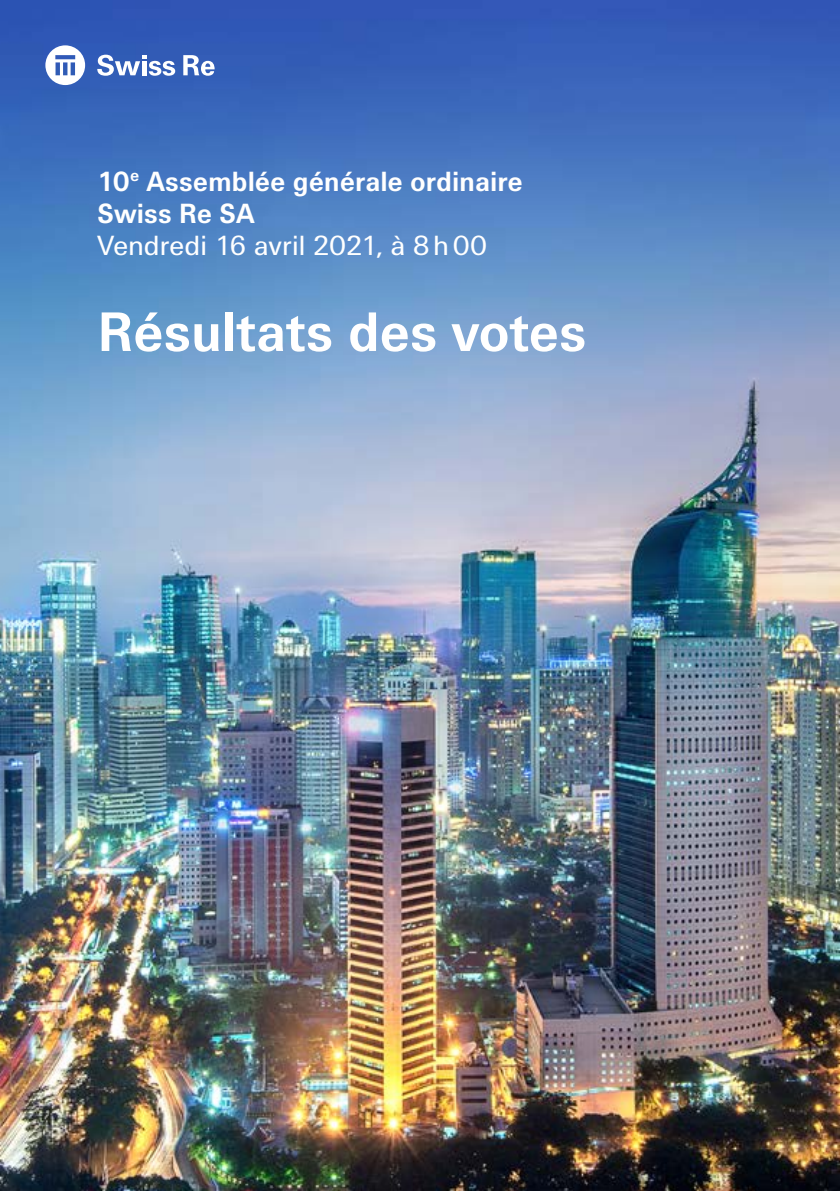
<style>
.page{position:relative;width:840px;height:1191px;background:#fff}
.page>*{position:absolute;margin:0;border:0;box-sizing:border-box;transform-origin:0 0}
.t1{font:700 56px "Swiss Re Sans OT";color:#fff}
.t2{font:700 28px/32px "Swiss Re Sans OT";color:#fff}
.t3{font:28px "Swiss Re Sans OT";letter-spacing:-.015em;color:#fff}
</style>
<div class="page">
<img style="left:0;top:0;width:839px;height:1191px">
<svg style="left:45px;top:45px;width:40px;height:40px"></svg>
<svg style="left:97px;top:55px;width:78px;height:21px"></svg>
<svg style="left:183px;top:55px;width:31px;height:21px"></svg>
<p class="t2" style="left:98px;top:165px;width:426px">10<sup>e</sup> Assemblée générale ordinaire<br>Swiss Re SA</p>
<p class="t3" style="left:98px;top:229px;width:390px">Vendredi 16 avril 2021, à 8h00</p>
<h1 class="t1" style="left:98px;top:299px;width:490px">Résultats des votes</h1>
</div>
